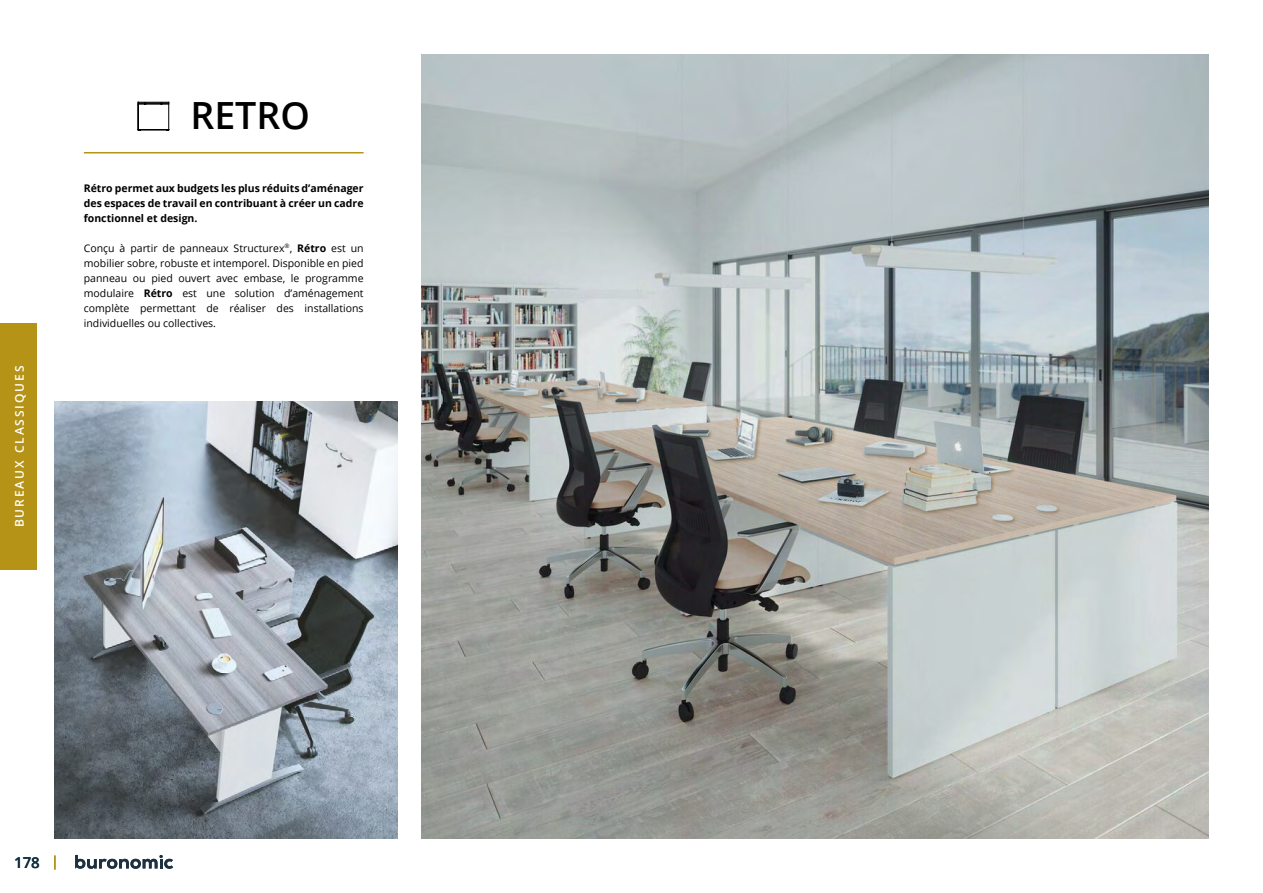
<style>
.page{position:relative;width:1263px;height:893px;background:#fff}
.page>*{position:absolute;margin:0;border:0;box-sizing:border-box;transform-origin:0 0}
.t1{font:600 37.5px "Open Sans";color:#000}
.t2{font:600 15px "Open Sans";color:#112f3f}
.t3{font:600 12px "Open Sans";letter-spacing:.16em;color:#fff}
.t4{font:10.5px/15px "Open Sans";color:#000;text-align:justify}
.t5{font:700 10.5px/15px "Open Sans";color:#000;text-align:justify}
.s1{font-weight:700}
</style>
<div class="page">
<svg style="left:75px;top:855px;width:98px;height:14px"></svg>
<svg style="left:54px;top:855px;width:2px;height:15px"></svg>
<div style="left:0;top:323px;width:36px;height:247px;background:#b59317"></div>
<img style="left:421px;top:54px;width:788px;height:785px">
<img style="left:55px;top:401px;width:343px;height:438px">
<hr style="left:84px;top:152px;width:280px;height:1px;background:#b59317">
<svg style="left:138px;top:102px;width:31px;height:29px"></svg>
<p class="t3" style="left:11px;top:527px;width:163px;rotate:-90deg">BUREAUX CLASSIQUES</p>
<h1 class="t1" style="left:190px;top:90px;width:121px">RETRO</h1>
<p class="t5" style="left:84px;top:180px;width:281px">Rétro permet aux budgets les plus réduits d’aménager des espaces de travail en contribuant à créer un cadre fonctionnel et design.</p>
<p class="t4" style="left:84px;top:240px;width:281px">Conçu à partir de panneaux Structurex<sup>®</sup>, <span class="s1">Rétro</span> est un mobilier sobre, robuste et intemporel. Disponible en pied panneau ou pied ouvert avec embase, le programme modulaire <span class="s1">Rétro</span> est une solution d’aménagement complète permettant de réaliser des installations individuelles ou collectives.</p>
<h2 class="t2" style="left:14px;top:852px;width:27px">178</h2>
</div>
